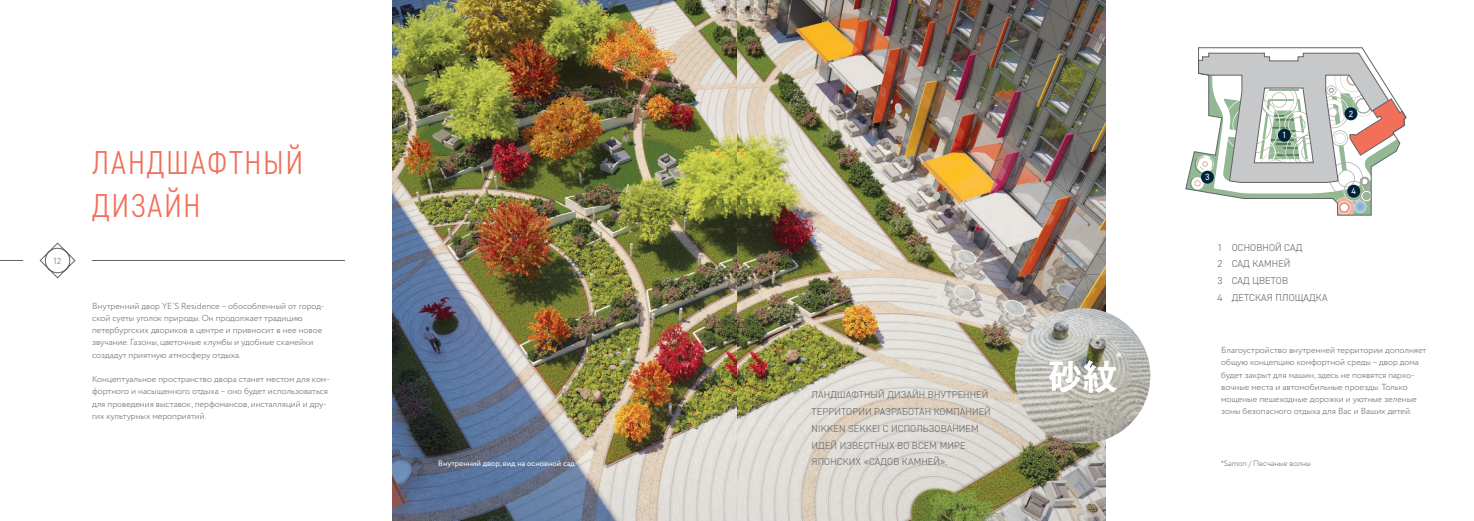
<style>
.page{position:relative;width:1474px;height:521px;background:#fff}
.page>*{position:absolute;margin:0;border:0;box-sizing:border-box;transform-origin:0 0}
.t1{font:300 33.25px/43.5px "DIN2014 Narrow";letter-spacing:.06em;color:#f26f59}
.t2{font:700 15.84px "Proxima Nova";color:#fff}
.t3{font:300 10.06px/16.8px "DIN2014";letter-spacing:.01em;color:#636366}
.t4{font:9.01px "DIN2014";color:#fff}
.t5{font:300 8.75px/12.2px "Circe";color:#636366}
.t6{font:7.88px "Circe";color:#fff}
.t7{font:300 7.88px "Circe";color:#636366}
.s1{font-family:"Proxima Nova";font-weight:400}
</style>
<div class="page">
<img style="left:392px;top:0;width:713px;height:521px">
<svg style="left:1185px;top:47px;width:221px;height:169px"></svg>
<div style="left:1344px;top:107px;width:13px;height:13px;background:#00233c;border-radius:50%"></div>
<div style="left:1277px;top:129px;width:13px;height:13px;background:#00233c;border-radius:50%"></div>
<div style="left:1200px;top:171px;width:13px;height:13px;background:#00233c;border-radius:50%"></div>
<div style="left:1347px;top:185px;width:13px;height:13px;background:#00233c;border-radius:50%"></div>
<img style="left:1015px;top:308px;width:135px;height:135px;border-radius:68px">
<svg style="left:1048px;top:360px;width:68px;height:33px"></svg>
<hr style="left:92px;top:260px;width:253px;height:1px;background:#636366">
<svg style="left:0;top:260px;width:23px;height:1px"></svg>
<svg style="left:39px;top:242px;width:37px;height:37px"></svg>
<p class="t5" style="left:54px;top:255px;width:9px">12</p>
<h1 class="t1" style="left:92px;top:140px;width:212px">ЛАНДШАФТНЫЙ<br>ДИЗАЙН</h1>
<p class="t5" style="left:92px;top:300px;width:234px">Внутренний двор YE’S Residence – обособленный от город&shy;ской суеты уголок природы. Он продолжает традицию петербургских двориков в центре и привносит в нее новое звучание. Газоны, цветочные клумбы и удобные скамейки создадут приятную атмосферу отдыха.</p>
<p class="t5" style="left:92px;top:373px;width:239px">Концептуальное пространство двора станет местом для ком&shy;фортного и насыщенного отдыха – оно будет использоваться для проведения выставок, перфомансов, инсталляций и дру&shy;гих культурных мероприятий.</p>
<p class="t6" style="left:438px;top:458px;width:138px">Внутренний двор, вид на основной сад</p>
<p class="t3" style="left:811px;top:386px;width:181px">ЛАНДШАФТНЫЙ ДИЗАЙН ВНУТРЕННЕЙ<br>ТЕРРИТОРИИ РАЗРАБОТАН КОМПАНИЕЙ<br>NIKKEN SEKKEI С ИСПОЛЬЗОВАНИЕМ<br>ИДЕЙ ИЗВЕСТНЫХ ВО ВСЕМ МИРЕ<br>ЯПОНСКИХ «САДОВ КАМНЕЙ».</p>
<h2 class="t2" style="left:1116px;top:348px;width:7px">*</h2>
<p class="t4" style="left:1205px;top:172px;width:6px">3</p>
<p class="t4" style="left:1282px;top:130px;width:6px">1</p>
<p class="t4" style="left:1348px;top:108px;width:6px">2</p>
<p class="t4" style="left:1351px;top:186px;width:6px">4</p>
<p class="t3" style="left:1217px;top:239px;width:6px;text-align:justify">1<br>2<br>3<br>4</p>
<p class="t3" style="left:1231px;top:239px;width:97px">ОСНОВНОЙ САД<br>САД КАМНЕЙ<br>САД ЦВЕТОВ<br>ДЕТСКАЯ ПЛОЩАДКА</p>
<p class="t5" style="left:1221px;top:344px;width:207px">Благоустройство внутренней территории дополняет общую концепцию комфортной среды – двор дома будет закрыт для машин, здесь не появятся парко&shy;вочные места и автомобильные проезды. Только мощеные пешеходные дорожки и уютные зеленые зоны безопасного отдыха для Вас и Ваших детей.</p>
<p class="t7" style="left:1221px;top:459px;width:91px"><span class="s1">*</span>Samon / Песчаные волны</p>
</div>
